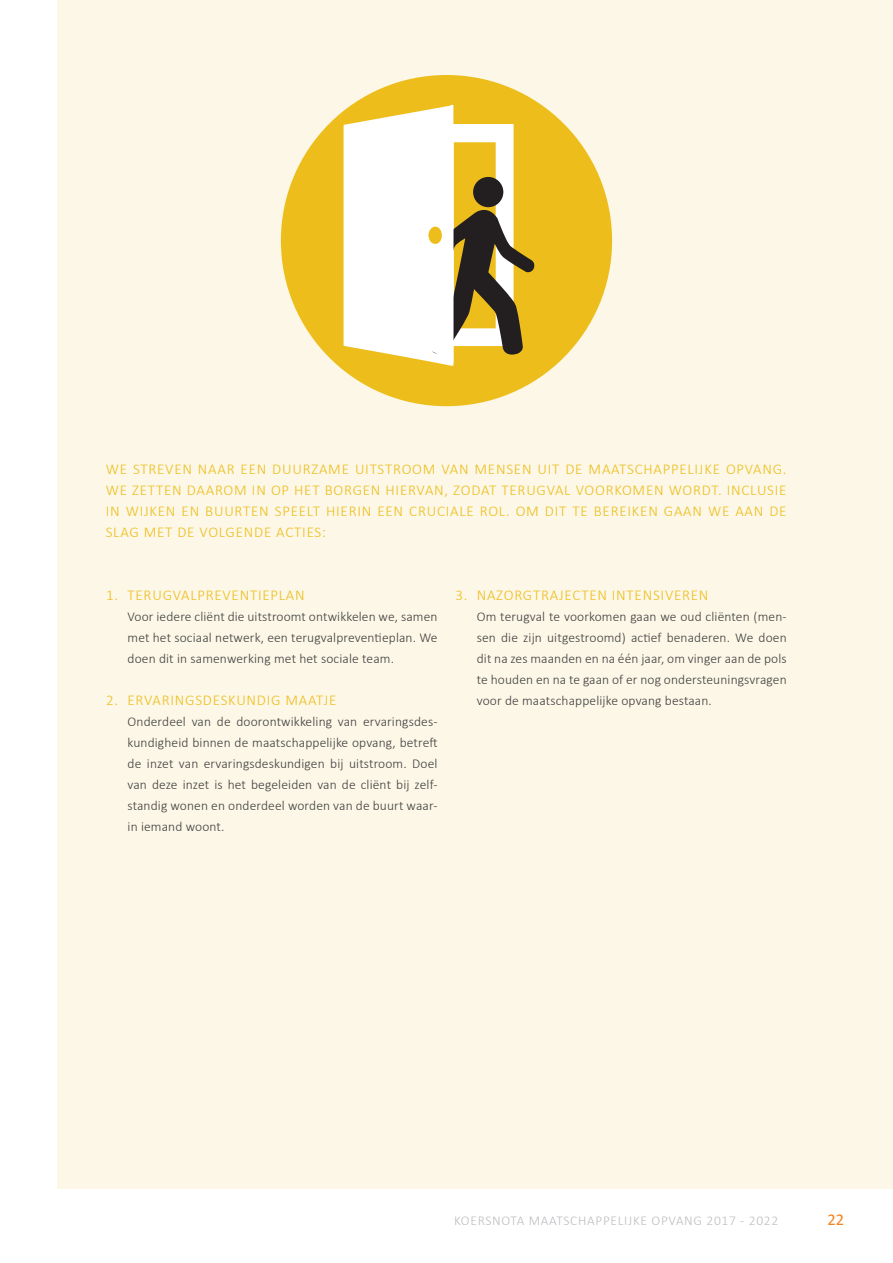
<style>
.page{position:relative;width:893px;height:1263px;background:#fff}
.page>*{position:absolute;margin:0;border:0;box-sizing:border-box;transform-origin:0 0}
.t1{font:16.5px "Calibri";color:#f58220}
.t2{font:300 15px/21px "Calibri";letter-spacing:.05em;color:#edbe1b;text-align:justify}
.t3{font:300 13.5px/21px "Calibri";letter-spacing:.01em;color:#3e3e3f;text-align:justify}
.t4{font:300 13.5px "Calibri";letter-spacing:.05em;color:#bcbdc0}
</style>
<div class="page">
<div style="left:57px;top:0;width:836px;height:1188px;background:#fcf7e6"></div>
<div style="left:281px;top:75px;width:331px;height:331px;background:#edbe1b;border-radius:50%"></div>
<svg style="left:344px;top:105px;width:190px;height:261px"></svg>
<p class="t2" style="left:106px;top:458px;width:682px">WE STREVEN NAAR EEN DUURZAME UITSTROOM VAN MENSEN UIT DE MAATSCHAPPELIJKE OPVANG.<br>WE ZETTEN DAAROM IN OP HET BORGEN HIERVAN, ZODAT TERUGVAL VOORKOMEN WORDT. INCLUSIE IN WIJKEN EN BUURTEN SPEELT HIERIN EEN CRUCIALE ROL. OM DIT TE BEREIKEN GAAN WE AAN DE SLAG MET DE VOLGENDE ACTIES:</p>
<p class="t2" style="left:106px;top:584px;width:200px">1. TERUGVALPREVENTIEPLAN</p>
<p class="t3" style="left:128px;top:605px;width:311px">Voor iedere cliënt die uitstroomt ontwikkelen we, samen met het sociaal netwerk, een terugvalpreventieplan. We doen dit in samenwerking met het sociale team.</p>
<p class="t2" style="left:106px;top:689px;width:232px">2. ERVARINGSDESKUNDIG MAATJE</p>
<p class="t3" style="left:128px;top:710px;width:311px">Onderdeel van de doorontwikkeling van ervaringsdes&shy;kundigheid binnen de maatschappelijke opvang, betreft de inzet van ervaringsdeskundigen bij uitstroom. Doel van deze inzet is het begeleiden van de cliënt bij zelf&shy;standig wonen en onderdeel worden van de buurt waar&shy;in iemand woont.</p>
<p class="t2" style="left:455px;top:584px;width:255px">3. NAZORGTRAJECTEN INTENSIVEREN</p>
<p class="t3" style="left:477px;top:605px;width:311px">Om terugval te voorkomen gaan we oud cliënten (men&shy;sen die zijn uitgestroomd) actief benaderen. We doen dit na zes maanden en na één jaar, om vinger aan de pols te houden en na te gaan of er nog ondersteuningsvragen voor de maatschappelijke opvang bestaan.</p>
<p class="t4" style="left:454px;top:1212px;width:326px">KOERSNOTA MAATSCHAPPELIJKE OPVANG 2017 - 2022</p>
<p class="t1" style="left:827px;top:1209px;width:18px">22</p>
</div>
